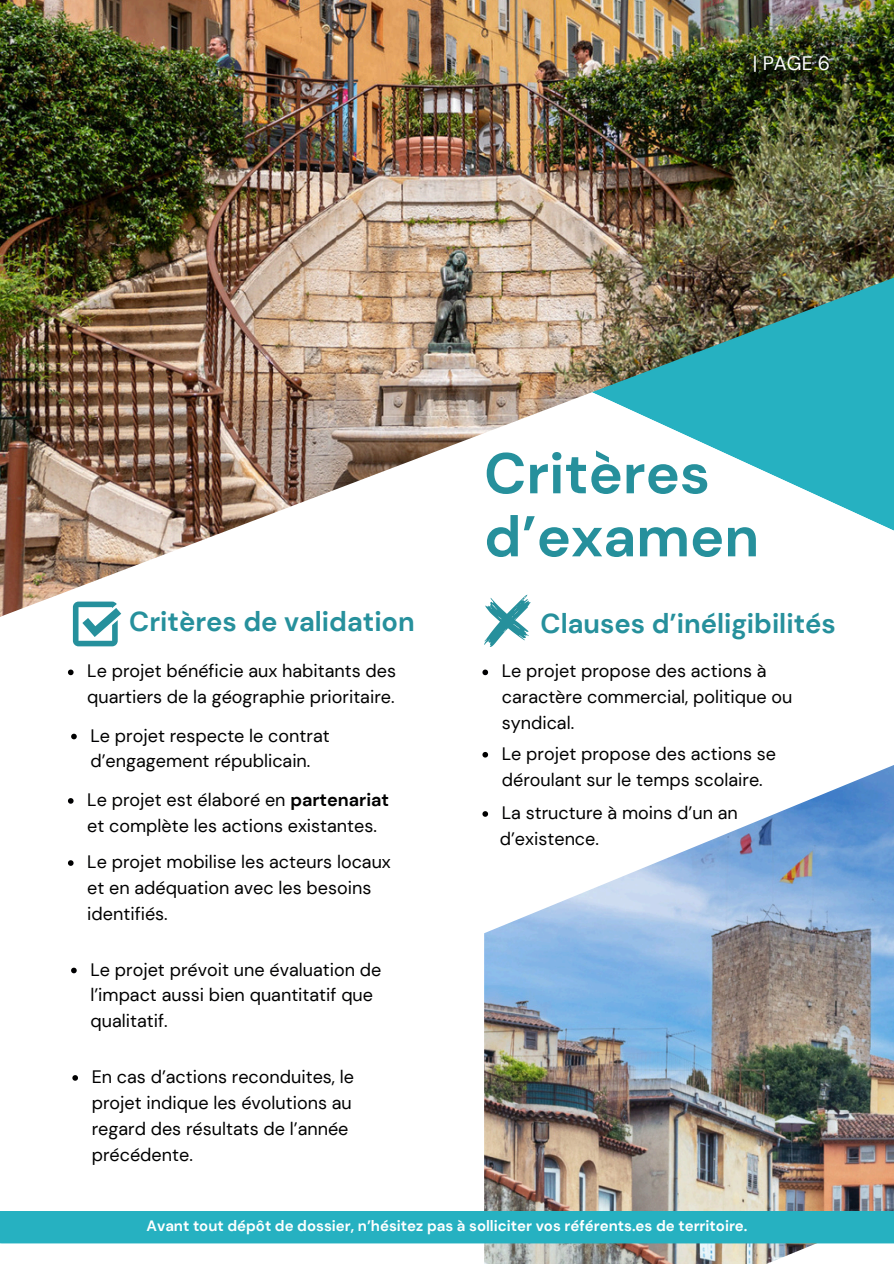
<style>
.page{position:relative;width:894px;height:1264px;background:#fff}
.page>*{position:absolute;margin:0;border:0;box-sizing:border-box;transform-origin:0 0}
.t1{font:700 57.3px/63px "DM Sans";color:#26909c}
.t2{font:700 27.3px "DM Sans";color:#26909c}
.t3{font:19.5px "DM Sans";color:#fff}
.t4{font:18px/25.8px "DM Sans";color:#000001}
.t5{font:700 15px "DM Sans";color:#fff}
.s1{font-weight:700}
</style>
<div class="page">
<img style="left:0;top:0;width:893px;height:617px">
<svg style="left:73px;top:601px;width:48px;height:45px"></svg>
<img style="left:484px;top:751px;width:409px;height:512px">
<div style="left:0;top:1210px;width:893px;height:33px;background:#26b1c1"></div>
<svg style="left:68px;top:669px;width:6px;height:6px"></svg>
<svg style="left:71px;top:733px;width:6px;height:6px"></svg>
<svg style="left:68px;top:798px;width:6px;height:5px"></svg>
<svg style="left:68px;top:860px;width:6px;height:5px"></svg>
<svg style="left:71px;top:967px;width:6px;height:6px"></svg>
<svg style="left:72px;top:1075px;width:6px;height:5px"></svg>
<svg style="left:484px;top:594px;width:46px;height:52px"></svg>
<svg style="left:482px;top:669px;width:6px;height:6px"></svg>
<svg style="left:482px;top:752px;width:6px;height:5px"></svg>
<svg style="left:482px;top:811px;width:6px;height:5px"></svg>
<h4 class="t3" style="left:752px;top:51px;width:79px">| PAGE 6</h4>
<h1 class="t1" style="left:484px;top:442px;width:276px">Critères d’examen</h1>
<p class="t2" style="left:129px;top:604px;width:287px">Critères de validation</p>
<p class="t2" style="left:540px;top:605px;width:297px">Clauses d’inéligibilités</p>
<p class="t4" style="left:501px;top:658px;width:292px">Le projet propose des actions à caractère commercial, politique ou syndical.</p>
<p class="t4" style="left:501px;top:740px;width:276px">Le projet propose des actions se déroulant sur le temps scolaire.</p>
<p class="t4" style="left:87px;top:658px;width:310px">Le projet bénéficie aux habitants des quartiers de la géographie prioritaire.</p>
<h2 class="t4" style="left:90px;top:722px;width:241px">Le projet respecte le contrat d’engagement républicain.</h2>
<h2 class="t4" style="left:87px;top:787px;width:303px">Le projet est élaboré en <span class="s1">partenariat </span>et complète les actions existantes.</h2>
<p class="t4" style="left:87px;top:849px;width:305px">Le projet mobilise les acteurs locaux et en adéquation avec les besoins identifiés.</p>
<p class="t4" style="left:501px;top:800px;width:237px">La structure à moins d’un an</p>
<p class="t4" style="left:499px;top:825px;width:101px">d’existence.</p>
<p class="t4" style="left:90px;top:956px;width:292px">Le projet prévoit une évaluation de l’impact aussi bien quantitatif que qualitatif.</p>
<p class="t4" style="left:92px;top:1063px;width:264px">En cas d’actions reconduites, le projet indique les évolutions au regard des résultats de l’année précédente.</p>
<p class="t5" style="left:146px;top:1216px;width:602px">Avant tout dépôt de dossier, n’hésitez pas à solliciter vos référents.es de territoire.</p>
</div>
